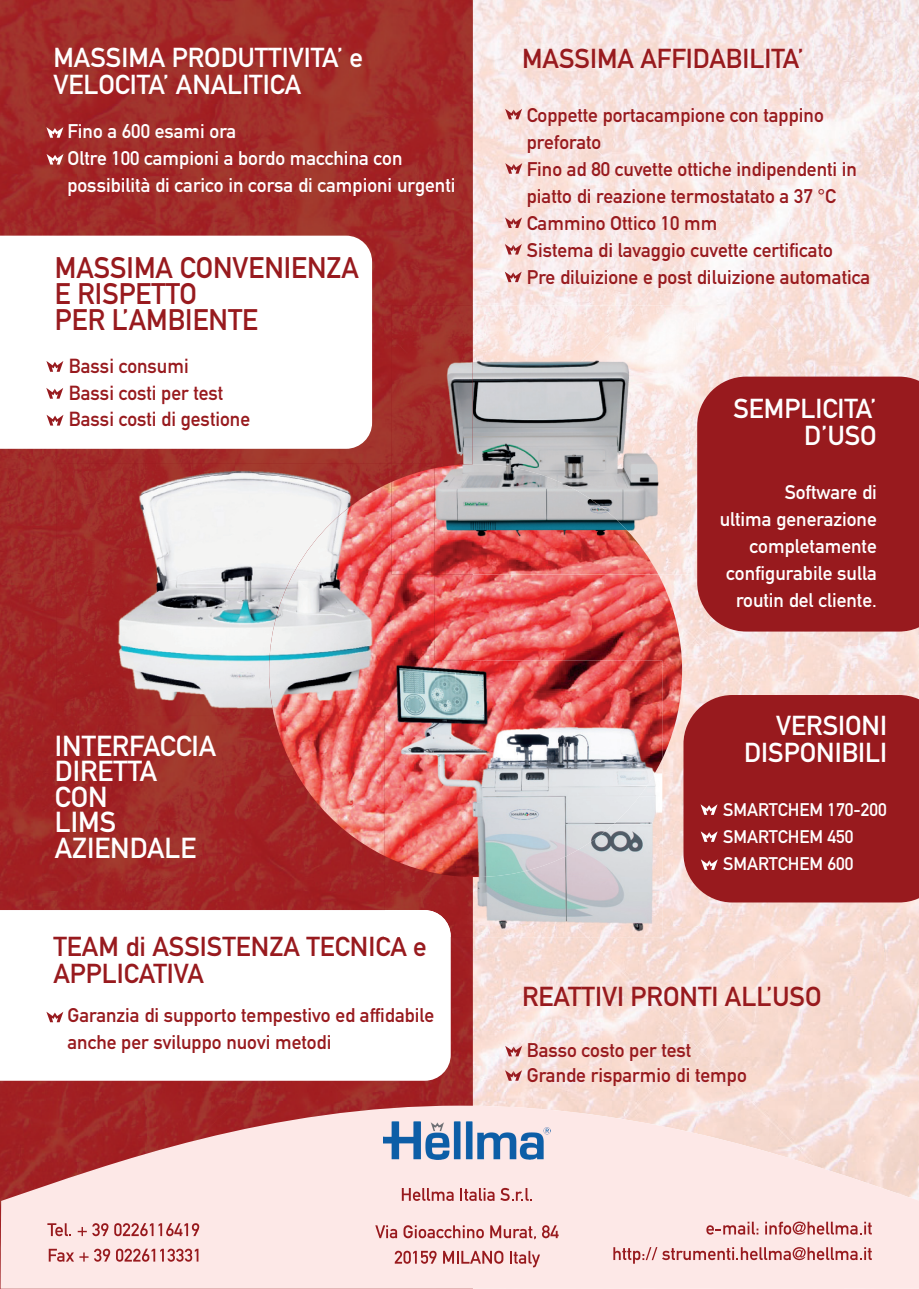
<style>
.page{position:relative;width:919px;height:1289px;background:#fff}
.page>*{position:absolute;margin:0;border:0;box-sizing:border-box;transform-origin:0 0}
.t1{font:700 29.4px/26.2px "DIN Alternate";color:#981a1e}
.t2{font:700 28.5px/25.5px "DIN Alternate";color:#fff}
.t3{font:700 27px/27px "DIN Alternate";color:#981a1e}
.t4{font:700 27px/27px "DIN Alternate";color:#fff;text-align:right}
.t5{font:700 20.1px/26.2px "DIN Alternate";color:#981a1e}
.t6{font:700 19.5px/27px "DIN Alternate";color:#981a1e}
.t7{font:700 19.5px/27px "DIN Alternate";color:#fff}
.t8{font:700 18px/27px "DIN Alternate";color:#fff}
</style>
<div class="page">
<img style="left:0;top:0;width:918px;height:1288px">
<svg style="left:0;top:910px;width:450px;height:170px"></svg>
<svg style="left:1px;top:1105px;width:917px;height:183px;background:#f2d1cf"></svg>
<div style="left:697px;top:376px;width:221px;height:255px;background:#981a1e"></div>
<img style="left:383px;top:1121px;width:167px;height:38px">
<svg style="left:402px;top:1187px;width:51px;height:13px"></svg>
<svg style="left:460px;top:1187px;width:34px;height:13px"></svg>
<svg style="left:500px;top:1187px;width:32px;height:13px"></svg>
<svg style="left:375px;top:1225px;width:22px;height:13px"></svg>
<svg style="left:403px;top:1225px;width:81px;height:13px"></svg>
<svg style="left:490px;top:1225px;width:46px;height:14px"></svg>
<svg style="left:542px;top:1225px;width:16px;height:13px"></svg>
<svg style="left:395px;top:1250px;width:41px;height:13px"></svg>
<svg style="left:443px;top:1250px;width:60px;height:13px"></svg>
<svg style="left:510px;top:1250px;width:30px;height:17px"></svg>
<svg style="left:47px;top:1223px;width:24px;height:13px"></svg>
<svg style="left:78px;top:1223px;width:30px;height:13px"></svg>
<svg style="left:114px;top:1223px;width:85px;height:13px"></svg>
<svg style="left:49px;top:1248px;width:39px;height:13px"></svg>
<svg style="left:94px;top:1248px;width:16px;height:13px"></svg>
<svg style="left:116px;top:1248px;width:82px;height:13px"></svg>
<svg style="left:706px;top:1221px;width:52px;height:13px"></svg>
<svg style="left:765px;top:1221px;width:106px;height:13px"></svg>
<svg style="left:613px;top:1246px;width:258px;height:17px;background:#e2b2b3"></svg>
<svg style="left:46px;top:127px;width:17px;height:11px"></svg>
<svg style="left:47px;top:154px;width:16px;height:10px"></svg>
<svg style="left:0;top:236px;width:372px;height:213px"></svg>
<svg style="left:505px;top:109px;width:17px;height:10px"></svg>
<svg style="left:505px;top:163px;width:17px;height:11px"></svg>
<svg style="left:505px;top:217px;width:17px;height:11px"></svg>
<svg style="left:505px;top:244px;width:17px;height:10px"></svg>
<svg style="left:504px;top:271px;width:17px;height:11px"></svg>
<svg style="left:46px;top:361px;width:17px;height:11px"></svg>
<svg style="left:46px;top:388px;width:17px;height:10px"></svg>
<svg style="left:47px;top:415px;width:16px;height:10px"></svg>
<svg style="left:505px;top:1045px;width:17px;height:11px"></svg>
<svg style="left:505px;top:1070px;width:17px;height:10px"></svg>
<svg style="left:46px;top:1011px;width:17px;height:11px"></svg>
<div style="left:683px;top:695px;width:235px;height:207px;background:#981a1e"></div>
<svg style="left:700px;top:804px;width:17px;height:10px"></svg>
<svg style="left:700px;top:831px;width:17px;height:10px"></svg>
<svg style="left:700px;top:859px;width:17px;height:10px"></svg>
<img style="left:434px;top:574px;width:248px;height:185px">
<img style="left:472px;top:305px;width:220px;height:269px">
<img style="left:391px;top:305px;width:81px;height:159px">
<img style="left:434px;top:464px;width:224px;height:110px">
<img style="left:57px;top:463px;width:334px;height:252px">
<img style="left:269px;top:482px;width:165px;height:233px">
<img style="left:391px;top:463px;width:43px;height:5px">
<img style="left:391px;top:468px;width:43px;height:106px">
<img style="left:472px;top:877px;width:190px;height:60px">
<img style="left:385px;top:877px;width:87px;height:60px">
<img style="left:385px;top:910px;width:65px;height:27px">
<img style="left:385px;top:936px;width:42px;height:1px">
<img style="left:385px;top:660px;width:277px;height:217px">
<img style="left:385px;top:660px;width:49px;height:55px">
<h3 class="t4" style="left:53px;top:42px;width:311px;text-align:left">MASSIMA PRODUTTIVITA’ e<br>VELOCITA’ ANALITICA</h3>
<p class="t7" style="left:67px;top:116px;width:389px">Fino a 600 esami ora<br>Oltre 100 campioni a bordo macchina con possibilità di carico in corsa di campioni urgenti</p>
<h1 class="t1" style="left:55px;top:252px;width:305px">MASSIMA CONVENIENZA<br>E RISPETTO<br>PER L’AMBIENTE</h1>
<p class="t5" style="left:69px;top:352px;width:183px">Bassi consumi<br>Bassi costi per test<br>Bassi costi di gestione</p>
<h2 class="t2" style="left:55px;top:730px;width:163px">INTERFACCIA<br>DIRETTA<br>CON<br>LIMS<br>AZIENDALE</h2>
<h3 class="t3" style="left:53px;top:931px;width:375px">TEAM di ASSISTENZA TECNICA e<br>APPLICATIVA</h3>
<p class="t6" style="left:67px;top:1000px;width:368px">Garanzia di supporto tempestivo ed affidabile anche per sviluppo nuovi metodi</p>
<h3 class="t3" style="left:522px;top:43px;width:283px">MASSIMA AFFIDABILITA’</h3>
<p class="t6" style="left:526px;top:100px;width:345px">Coppette portacampione con tappino preforato<br>Fino ad 80 cuvette ottiche indipendenti in piatto di reazione termostatato a 37 °C Cammino Ottico 10 mm<br>Sistema di lavaggio cuvette certificato<br>Pre diluizione e post diluizione automatica</p>
<h3 class="t4" style="left:733px;top:393px;width:145px">SEMPLICITA’<br>D’USO</h3>
<p class="t7" style="left:719px;top:477px;width:159px;text-align:right">Software di<br>ultima generazione completamente configurabile sulla routin del cliente.</p>
<h3 class="t4" style="left:744px;top:710px;width:144px">VERSIONI<br>DISPONIBILI</h3>
<p class="t8" style="left:723px;top:795px;width:165px">SMARTCHEM 170-200<br>SMARTCHEM 450<br>SMARTCHEM 600</p>
<h3 class="t3" style="left:522px;top:980px;width:301px">REATTIVI PRONTI ALL’USO</h3>
<p class="t6" style="left:526px;top:1035px;width:221px;line-height:25.5px">Basso costo per test<br>Grande risparmio di tempo</p>
</div>
